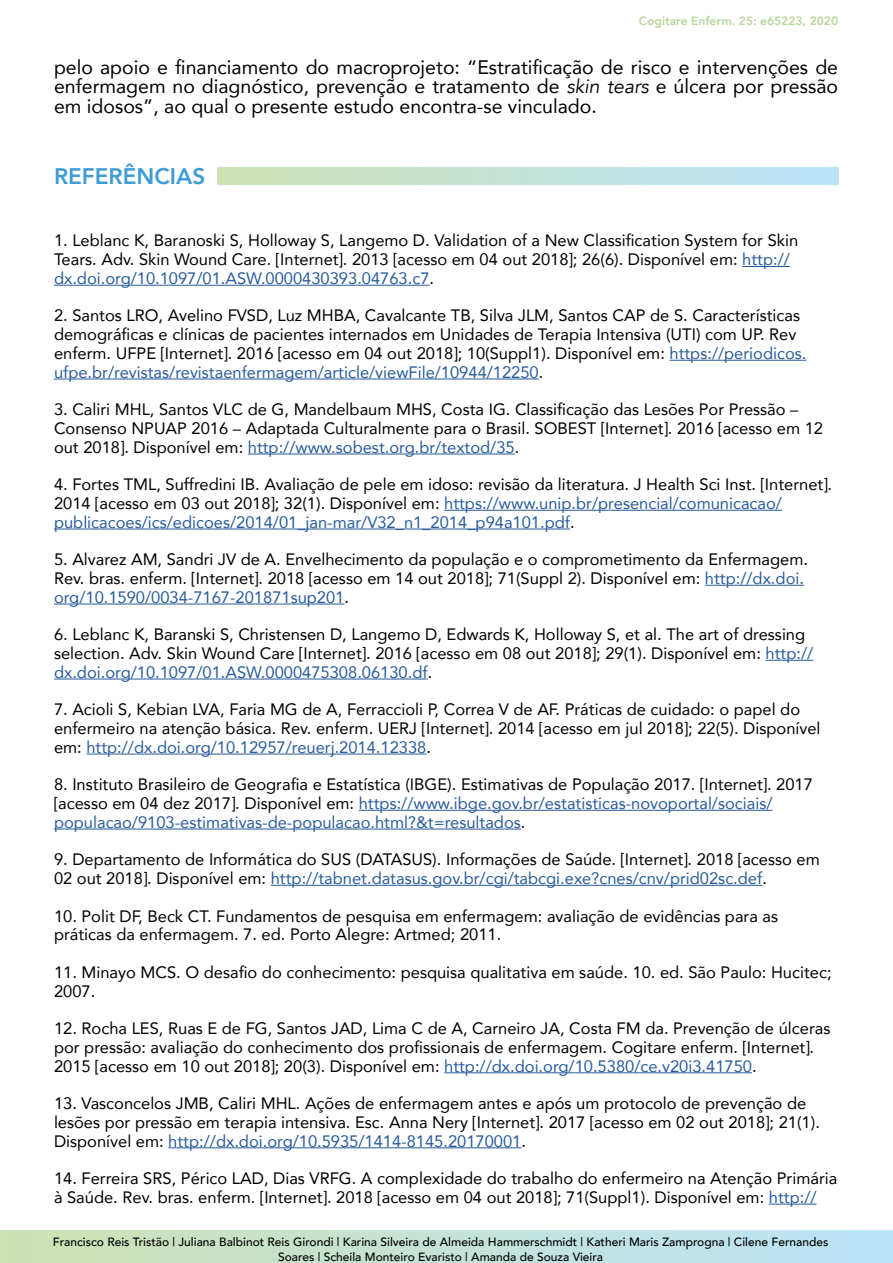
<style>
.page{position:relative;width:893px;height:1263px;background:#fff}
.page>*{position:absolute;margin:0;border:0;box-sizing:border-box;transform-origin:0 0}
.t1{font:800 22.5px "Avenir";color:#409cd4}
.t2{font:19.5px/19.5px "Avenir";color:#000;text-align:justify}
.t3{font:16.5px/18.8px "Avenir";color:#000}
.t4{font:500 12px/14.4px "Avenir";color:#000;text-align:center}
.t5{font:800 12px "Avenir";color:#b7d69b}
.s1{font-style:italic}
.s2{color:#275b9b}
</style>
<div class="page">
<svg style="left:0;top:1230px;width:893px;height:33px;background:#c4e2d6"></svg>
<div style="left:218px;top:168px;width:621px;height:16px;background:linear-gradient(to right,#cde2b5,#bae3fb)"></div>
<hr style="left:742px;top:266px;width:48px;height:1px;background:#275b9b">
<hr style="left:54px;top:285px;width:375px;height:1px;background:#275b9b">
<hr style="left:669px;top:360px;width:137px;height:1px;background:#275b9b">
<hr style="left:54px;top:379px;width:485px;height:1px;background:#275b9b">
<hr style="left:248px;top:454px;width:267px;height:1px;background:#275b9b">
<hr style="left:444px;top:510px;width:338px;height:1px;background:#275b9b">
<hr style="left:54px;top:529px;width:516px;height:1px;background:#275b9b">
<hr style="left:705px;top:585px;width:99px;height:1px;background:#275b9b">
<hr style="left:54px;top:604px;width:290px;height:1px;background:#275b9b">
<hr style="left:765px;top:660px;width:48px;height:1px;background:#275b9b">
<hr style="left:54px;top:679px;width:374px;height:1px;background:#275b9b">
<hr style="left:86px;top:754px;width:340px;height:1px;background:#275b9b">
<hr style="left:359px;top:810px;width:413px;height:1px;background:#275b9b">
<hr style="left:54px;top:829px;width:467px;height:1px;background:#275b9b">
<hr style="left:271px;top:885px;width:491px;height:1px;background:#275b9b">
<hr style="left:444px;top:1072px;width:308px;height:1px;background:#275b9b">
<hr style="left:168px;top:1147px;width:353px;height:1px;background:#275b9b">
<hr style="left:769px;top:1204px;width:47px;height:1px;background:#275b9b">
<p class="t5" style="left:639px;top:12px;width:201px">Cogitare Enferm. 25: e65223, 2020</p>
<p class="t2" style="left:54px;top:56px;width:786px">pelo apoio e financiamento do macroprojeto: “Estratificação de risco e intervenções de enfermagem no diagnóstico, prevenção e tratamento de <span class="s1">skin tears</span> e úlcera por pressão em idosos”, ao qual o presente estudo encontra-se vinculado.</p>
<h1 class="t1" style="left:54px;top:159px;width:153px">REFERÊNCIAS</h1>
<p class="t3" style="left:54px;top:231px;width:746px">1. Leblanc K, Baranoski S, Holloway S, Langemo D. Validation of a New Classification System for Skin<br>Tears. Adv. Skin Wound Care. [Internet]. 2013 [acesso em 04 out 2018]; 26(6). Disponível em: <span class="s2">http:// dx.doi.org/10.1097/01.ASW.0000430393.04763.c7</span>.</p>
<p class="t3" style="left:54px;top:306px;width:754px">2. Santos LRO, Avelino FVSD, Luz MHBA, Cavalcante TB, Silva JLM, Santos CAP de S. Características demográficas e clínicas de pacientes internados em Unidades de Terapia Intensiva (UTI) com UP. Rev enferm. UFPE [Internet]. 2016 [acesso em 04 out 2018]; 10(Suppl1). Disponível em: <span class="s2">https://periodicos. ufpe.br/revistas/revistaenfermagem/article/viewFile/10944/12250</span>.</p>
<p class="t3" style="left:54px;top:400px;width:770px">3. Caliri MHL, Santos VLC de G, Mandelbaum MHS, Costa IG. Classificação das Lesões Por Pressão –<br>Consenso NPUAP 2016 – Adaptada Culturalmente para o Brasil. SOBEST [Internet]. 2016 [acesso em 12 out 2018]. Disponível em: <span class="s2">http://www.sobest.org.br/textod/35</span>.</p>
<p class="t3" style="left:54px;top:475px;width:780px">4. Fortes TML, Suffredini IB. Avaliação de pele em idoso: revisão da literatura. J Health Sci Inst. [Internet].<br>2014 [acesso em 03 out 2018]; 32(1). Disponível em: <span class="s2">https://www.unip.br/presencial/comunicacao/ publicacoes/ics/edicoes/2014/01_jan-mar/V32_n1_2014_p94a101.pdf</span>.</p>
<p class="t3" style="left:54px;top:550px;width:755px">5. Alvarez AM, Sandri JV de A. Envelhecimento da população e o comprometimento da Enfermagem.<br>Rev. bras. enferm. [Internet]. 2018 [acesso em 14 out 2018]; 71(Suppl 2). Disponível em: <span class="s2">http://dx.doi. org/10.1590/0034-7167-201871sup201</span>.</p>
<p class="t3" style="left:54px;top:625px;width:761px">6. Leblanc K, Baranski S, Christensen D, Langemo D, Edwards K, Holloway S, et al. The art of dressing selection. Adv. Skin Wound Care [Internet]. 2016 [acesso em 08 out 2018]; 29(1). Disponível em: <span class="s2">http:// dx.doi.org/10.1097/01.ASW.0000475308.06130.df</span>.</p>
<p class="t3" style="left:54px;top:700px;width:768px">7. Acioli S, Kebian LVA, Faria MG de A, Ferraccioli P, Correa V de AF. Práticas de cuidado: o papel do enfermeiro na atenção básica. Rev. enferm. UERJ [Internet]. 2014 [acesso em jul 2018]; 22(5). Disponível em: <span class="s2">http://dx.doi.org/10.12957/reuerj.2014.12338</span>.</p>
<p class="t3" style="left:54px;top:775px;width:760px">8. Instituto Brasileiro de Geografia e Estatística (IBGE). Estimativas de População 2017. [Internet]. 2017 [acesso em 04 dez 2017]. Disponível em: <span class="s2">https://www.ibge.gov.br/estatisticas-novoportal/sociais/ populacao/9103-estimativas-de-populacao.html?&amp;t=resultados</span>.</p>
<p class="t3" style="left:54px;top:850px;width:767px">9. Departamento de Informática do SUS (DATASUS). Informações de Saúde. [Internet]. 2018 [acesso em<br>02 out 2018]. Disponível em: <span class="s2">http://tabnet.datasus.gov.br/cgi/tabcgi.exe?cnes/cnv/prid02sc.def</span>.</p>
<p class="t3" style="left:54px;top:906px;width:726px">10. Polit DF, Beck CT. Fundamentos de pesquisa em enfermagem: avaliação de evidências para as práticas da enfermagem. 7. ed. Porto Alegre: Artmed; 2011.</p>
<p class="t3" style="left:54px;top:962px;width:779px">11. Minayo MCS. O desafio do conhecimento: pesquisa qualitativa em saúde. 10. ed. São Paulo: Hucitec;<br>2007.</p>
<p class="t3" style="left:54px;top:1018px;width:778px">12. Rocha LES, Ruas E de FG, Santos JAD, Lima C de A, Carneiro JA, Costa FM da. Prevenção de úlceras por pressão: avaliação do conhecimento dos profissionais de enfermagem. Cogitare enferm. [Internet].<br>2015 [acesso em 10 out 2018]; 20(3). Disponível em: <span class="s2">http://dx.doi.org/10.5380/ce.v20i3.41750</span>.</p>
<p class="t3" style="left:54px;top:1093px;width:767px">13. Vasconcelos JMB, Caliri MHL. Ações de enfermagem antes e após um protocolo de prevenção de lesões por pressão em terapia intensiva. Esc. Anna Nery [Internet]. 2017 [acesso em 02 out 2018]; 21(1).<br>Disponível em: <span class="s2">http://dx.doi.org/10.5935/1414-8145.20170001</span>.</p>
<p class="t3" style="left:54px;top:1168px;width:785px">14. Ferreira SRS, Périco LAD, Dias VRFG. A complexidade do trabalho do enfermeiro na Atenção Primária à Saúde. Rev. bras. enferm. [Internet]. 2018 [acesso em 04 out 2018]; 71(Suppl1). Disponível em: <span class="s2">http://</span></p>
<p class="t4" style="left:53px;top:1234px;width:777px">Francisco Reis Tristão | Juliana Balbinot Reis Girondi | Karina Silveira de Almeida Hammerschmidt | Katheri Maris Zamprogna | Cilene Fernandes<br>Soares | Scheila Monteiro Evaristo | Amanda de Souza Vieira</p>
</div>
